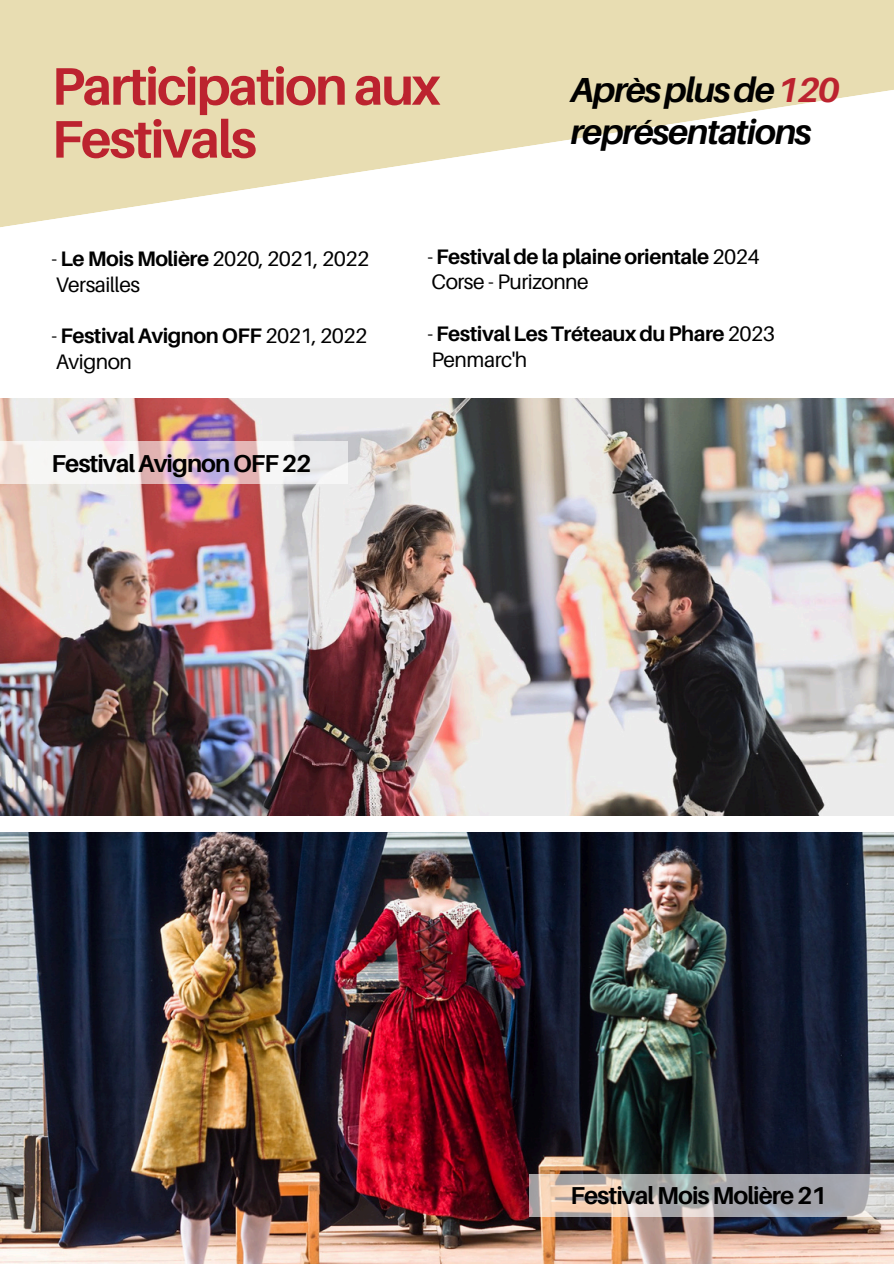
<style>
.page{position:relative;width:894px;height:1264px;background:#fff}
.page>*{position:absolute;margin:0;border:0;box-sizing:border-box;transform-origin:0 0}
.t1{font:700 52.8px/52.8px "Aileron";letter-spacing:-.04em;color:#bc232f}
.t2{font:italic 700 34.8px/41.7px "Aileron";letter-spacing:-.04em;color:#000}
.t3{font:700 24.45px "Aileron";letter-spacing:-.04em;color:#000}
.t4{font:700 21px "Aileron";letter-spacing:-.025em;color:#000}
.t5{font:21px "Aileron";letter-spacing:-.025em;color:#000}
.s1{color:#bc232f}
.s2{font-weight:700}
.s3{font-weight:400}
</style>
<div class="page">
<svg style="left:0;top:0;width:893px;height:227px;fill:#e8ddb2"></svg>
<img style="left:0;top:398px;width:893px;height:417px">
<img style="left:0;top:833px;width:893px;height:430px">
<svg style="left:0;top:441px;width:348px;height:42px"></svg>
<svg style="left:529px;top:1174px;width:364px;height:42px;background:#b8b3b1"></svg>
<p class="t1" style="left:52px;top:59px;width:390px">Participationaux<br>Festivals</p>
<p class="t2" style="left:570px;top:69px;width:271px">Aprèsplusde<span class="s1">120 </span>représentations</p>
<p class="t5" style="left:52px;top:245px;width:319px">- <span class="s2">Le Mois Molière</span> 2020, 2021, 2022</p>
<p class="t5" style="left:56px;top:271px;width:86px">Versailles</p>
<p class="t4" style="left:52px;top:323px;width:317px"><span class="s3">-</span> Festival Avignon OFF <span class="s3">2021, 2022</span></p>
<p class="t5" style="left:56px;top:349px;width:78px">Avignon</p>
<h3 class="t3" style="left:52px;top:448px;width:261px">FestivalAvignonOFF22</h3>
<p class="t4" style="left:427px;top:243px;width:333px"><span class="s3">-</span> Festival de la plaine orientale <span class="s3">2024</span></p>
<p class="t5" style="left:431px;top:269px;width:159px">Corse - Purizonne</p>
<p class="t4" style="left:427px;top:321px;width:349px"><span class="s3">-</span> Festival Les Tréteaux du Phare <span class="s3">2023</span></p>
<p class="t5" style="left:431px;top:347px;width:97px">Penmarc'h</p>
<p class="t3" style="left:570px;top:1180px;width:257px">FestivalMoisMolière21</p>
</div>
